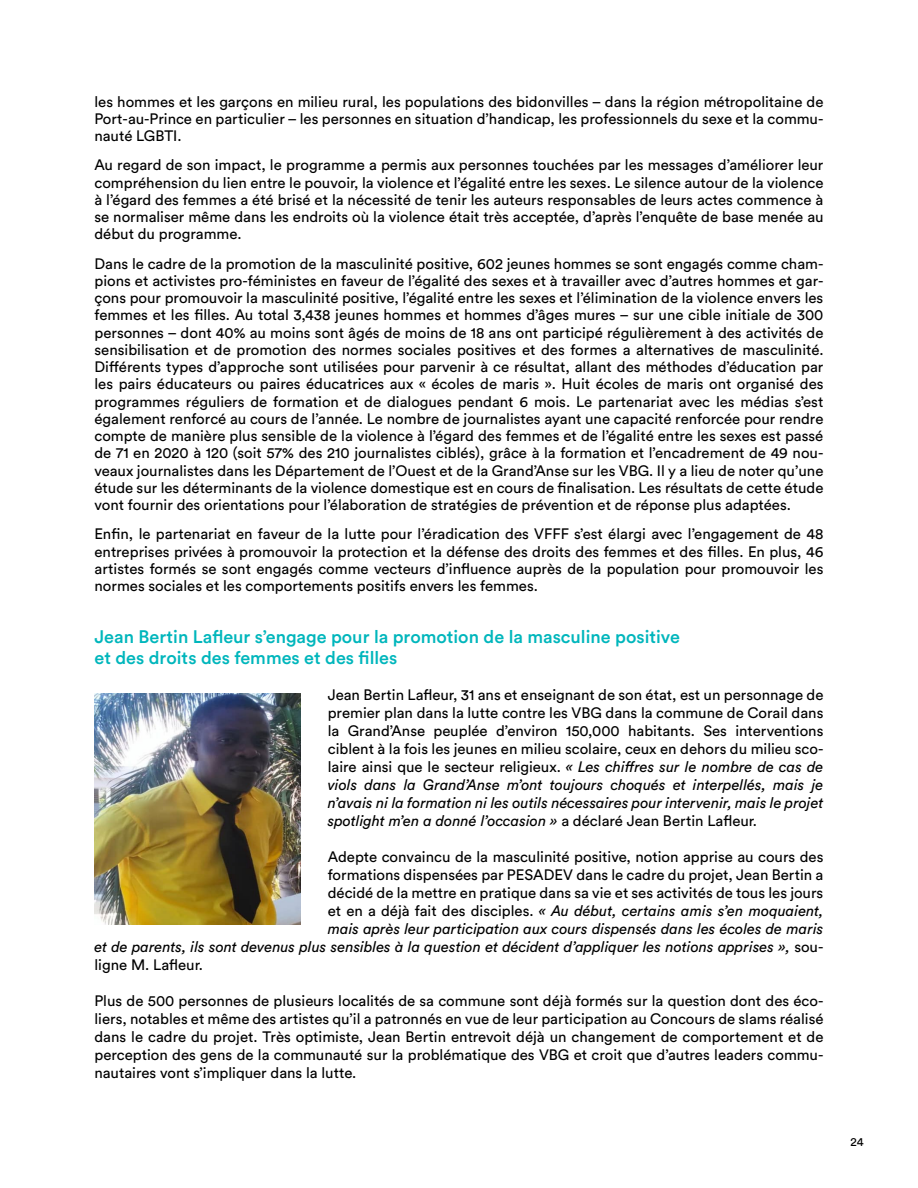
<style>
.page{position:relative;width:918px;height:1188px;background:#fff}
.page>*{position:absolute;margin:0;border:0;box-sizing:border-box;transform-origin:0 0}
.t1{font:500 18px/21.6px "Circular Std";color:#00b6bc}
.t2{font:15px/17.2px "Circular Std";color:#000;text-align:justify}
.t3{font:italic 15px "Circular Std";color:#000}
.t4{font:12px "Circular Std";color:#000}
.s1{font-style:italic}
.s2{font-style:normal}
</style>
<div class="page">
<img style="left:94px;top:693px;width:207px;height:231px">
<p class="t2" style="left:94px;top:93px;width:731px">les hommes et les garçons en milieu rural, les populations des bidonvilles – dans la région métropolitaine de Port-au-Prince en particulier – les personnes en situation d’handicap, les professionnels du sexe et la commu&shy;nauté LGBTI.</p>
<p class="t2" style="left:94px;top:156px;width:731px">Au regard de son impact, le programme a permis aux personnes touchées par les messages d’améliorer leur compréhension du lien entre le pouvoir, la violence et l’égalité entre les sexes. Le silence autour de la violence à l’égard des femmes a été brisé et la nécessité de tenir les auteurs responsables de leurs actes commence à se normaliser même dans les endroits où la violence était très acceptée, d’après l’enquête de base menée au début du programme.</p>
<p class="t2" style="left:94px;top:255px;width:731px">Dans le cadre de la promotion de la masculinité positive, 602 jeunes hommes se sont engagés comme cham&shy;pions et activistes pro-féministes en faveur de l’égalité des sexes et à travailler avec d’autres hommes et gar&shy;çons pour promouvoir la masculinité positive, l’égalité entre les sexes et l’élimination de la violence envers les femmes et les filles. Au total 3,438 jeunes hommes et hommes d’âges mures – sur une cible initiale de 300 personnes – dont 40% au moins sont âgés de moins de 18 ans ont participé régulièrement à des activités de sensibilisation et de promotion des normes sociales positives et des formes a alternatives de masculinité.<br>Différents types d’approche sont utilisées pour parvenir à ce résultat, allant des méthodes d’éducation par les pairs éducateurs ou paires éducatrices aux « écoles de maris ». Huit écoles de maris ont organisé des programmes réguliers de formation et de dialogues pendant 6 mois. Le partenariat avec les médias s’est également renforcé au cours de l’année. Le nombre de journalistes ayant une capacité renforcée pour rendre compte de manière plus sensible de la violence à l’égard des femmes et de l’égalité entre les sexes est passé de 71 en 2020 à 120 (soit 57% des 210 journalistes ciblés), grâce à la formation et l’encadrement de 49 nou&shy;veaux journalistes dans les Département de l’Ouest et de la Grand’Anse sur les VBG. Il y a lieu de noter qu’une étude sur les déterminants de la violence domestique est en cours de finalisation. Les résultats de cette étude vont fournir des orientations pour l’élaboration de stratégies de prévention et de réponse plus adaptées.</p>
<p class="t2" style="left:94px;top:525px;width:730px">Enfin, le partenariat en faveur de la lutte pour l’éradication des VFFF s’est élargi avec l’engagement de 48 entreprises privées à promouvoir la protection et la défense des droits des femmes et des filles. En plus, 46 artistes formés se sont engagés comme vecteurs d’influence auprès de la population pour promouvoir les normes sociales et les comportements positifs envers les femmes.</p>
<p class="t1" style="left:94px;top:625px;width:587px">Jean Bertin Lafleur s’engage pour la promotion de la masculine positive et des droits des femmes et des filles</p>
<p class="t2" style="left:328px;top:686px;width:497px;line-height:18px">Jean Bertin Lafleur, 31 ans et enseignant de son état, est un personnage de premier plan dans la lutte contre les VBG dans la commune de Corail dans la Grand’Anse peuplée d’environ 150,000 habitants. Ses interventions ciblent à la fois les jeunes en milieu scolaire, ceux en dehors du milieu sco&shy;laire ainsi que le secteur religieux. <span class="s1">« Les chiffres sur le nombre de cas de viols dans la Grand’Anse m’ont toujours choqués et interpellés, mais je n’avais ni la formation ni les outils nécessaires pour intervenir, mais le projet spotlight m’en a donné l’occasion »</span> a déclaré Jean Bertin Lafleur.</p>
<p class="t2" style="left:328px;top:848px;width:497px">Adepte convaincu de la masculinité positive, notion apprise au cours des</p>
<p class="t2" style="left:328px;top:866px;width:497px">formations dispensées par PESADEV dans le cadre du projet, Jean Bertin a</p>
<p class="t2" style="left:328px;top:884px;width:497px">décidé de la mettre en pratique dans sa vie et ses activités de tous les jours</p>
<p class="t3" style="left:328px;top:902px;width:497px"><span class="s2">et en a déjà fait des disciples.</span> « Au début, certains amis s’en moquaient,</p>
<p class="t3" style="left:328px;top:920px;width:497px">mais après leur participation aux cours dispensés dans les écoles de maris</p>
<p class="t3" style="left:94px;top:938px;width:731px">et de parents, ils sont devenus plus sensibles à la question et décident d’appliquer les notions apprises », <span class="s2">sou-</span></p>
<p class="t2" style="left:94px;top:956px;width:110px">ligne M. Lafleur.</p>
<p class="t2" style="left:94px;top:992px;width:731px;line-height:18px">Plus de 500 personnes de plusieurs localités de sa commune sont déjà formés sur la question dont des éco&shy;liers, notables et même des artistes qu’il a patronnés en vue de leur participation au Concours de slams réalisé dans le cadre du projet. Très optimiste, Jean Bertin entrevoit déjà un changement de comportement et de perception des gens de la communauté sur la problématique des VBG et croit que d’autres leaders commu&shy;nautaires vont s’impliquer dans la lutte.</p>
<p class="t4" style="left:850px;top:1134px;width:15px">24</p>
</div>
